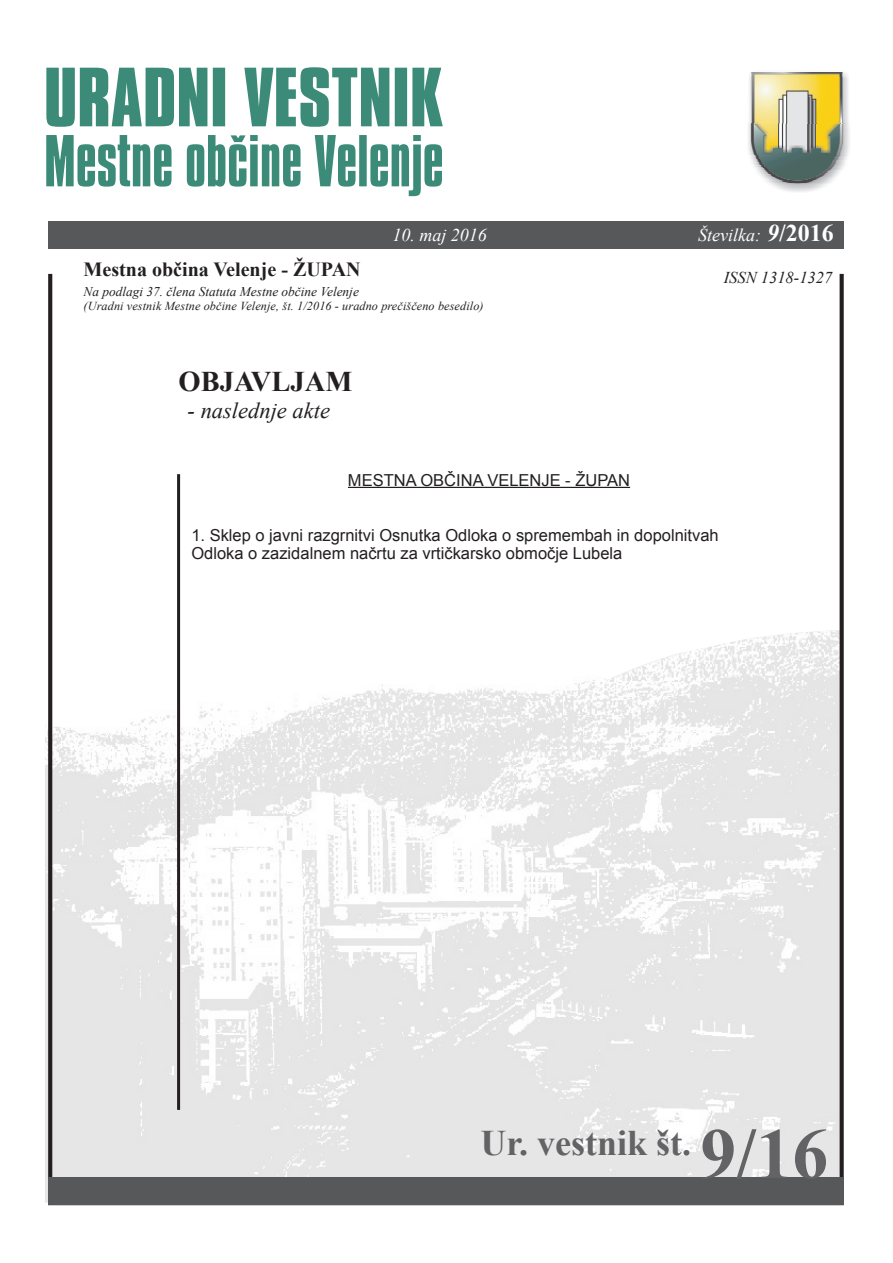
<style>
.page{position:relative;width:893px;height:1263px;background:#fff}
.page>*{position:absolute;margin:0;border:0;box-sizing:border-box;transform-origin:0 0}
.t1{font:700 36px "Times New Roman";color:#636366}
.t2{font:700 28.5px "Times New Roman";color:#231f20}
.t3{font:italic 22.5px "Times New Roman";color:#231f20}
.t4{font:700 20.1px "Times New Roman";color:#231f20}
.t5{font:italic 18px "Times New Roman";color:#fff}
._0-Osnova{font:16.5px "Arial";color:#231f20}
.t6{font:italic 16.5px "Times New Roman";color:#231f20}
.t7{font:italic 13.35px "Times New Roman";color:#231f20}
.t8{font:italic 12.15px "Times New Roman";letter-spacing:.01em;color:#231f20}
.s1{font-weight:700;font-size:24px}
.s2{font-weight:700;font-style:normal;font-size:24px}
.s3{font-size:72px}
</style>
<div class="page">
<svg style="left:46px;top:67px;width:803px;height:155px"></svg>
<img style="left:45px;top:630px;width:794px;height:573px">
<div style="left:48px;top:222px;width:796px;height:27px;background:#57585a"></div>
<div style="left:48px;top:1177px;width:796px;height:27px;background:#57585a"></div>
<hr style="left:177px;top:474px;width:3px;height:636px;background:#231f20">
<hr style="left:348px;top:487px;width:282px;height:1px;background:#231f20">
<p class="t5" style="left:392px;top:223px;width:96px">10. maj 2016</p>
<p class="t5" style="left:698px;top:223px;width:137px">Številka: <span class="s1">9</span><span class="s2">/2016</span></p>
<p class="t4" style="left:84px;top:255px;width:279px">Mestna občina Velenje - ŽUPAN</p>
<p class="t7" style="left:84px;top:282px;width:277px">Na podlagi 37. člena Statuta Mestne občine Velenje</p>
<p class="t8" style="left:84px;top:298px;width:401px">(Uradni vestnik Mestne občine Velenje, št. 1/2016 - uradno prečiščeno besedilo)</p>
<p class="t2" style="left:179px;top:362px;width:175px">OBJAVLJAM</p>
<p class="t3" style="left:188px;top:395px;width:144px">- naslednje akte</p>
<p class="_0-Osnova" style="left:348px;top:469px;width:284px">MESTNA OBČINA VELENJE - ŽUPAN</p>
<p class="t6" style="left:724px;top:266px;width:110px">ISSN 1318-1327</p>
<p class="_0-Osnova" style="left:191px;top:525px;width:529px">1. Sklep o javni razgrnitvi Osnutka Odloka o spremembah in dopolnitvah</p>
<p class="_0-Osnova" style="left:191px;top:543px;width:432px">Odloka o zazidalnem načrtu za vrtičkarsko območje Lubela</p>
<p class="t1" style="left:481px;top:1118px;width:349px">Ur. vestnik št. <span class="s3">9/16</span></p>
</div>
